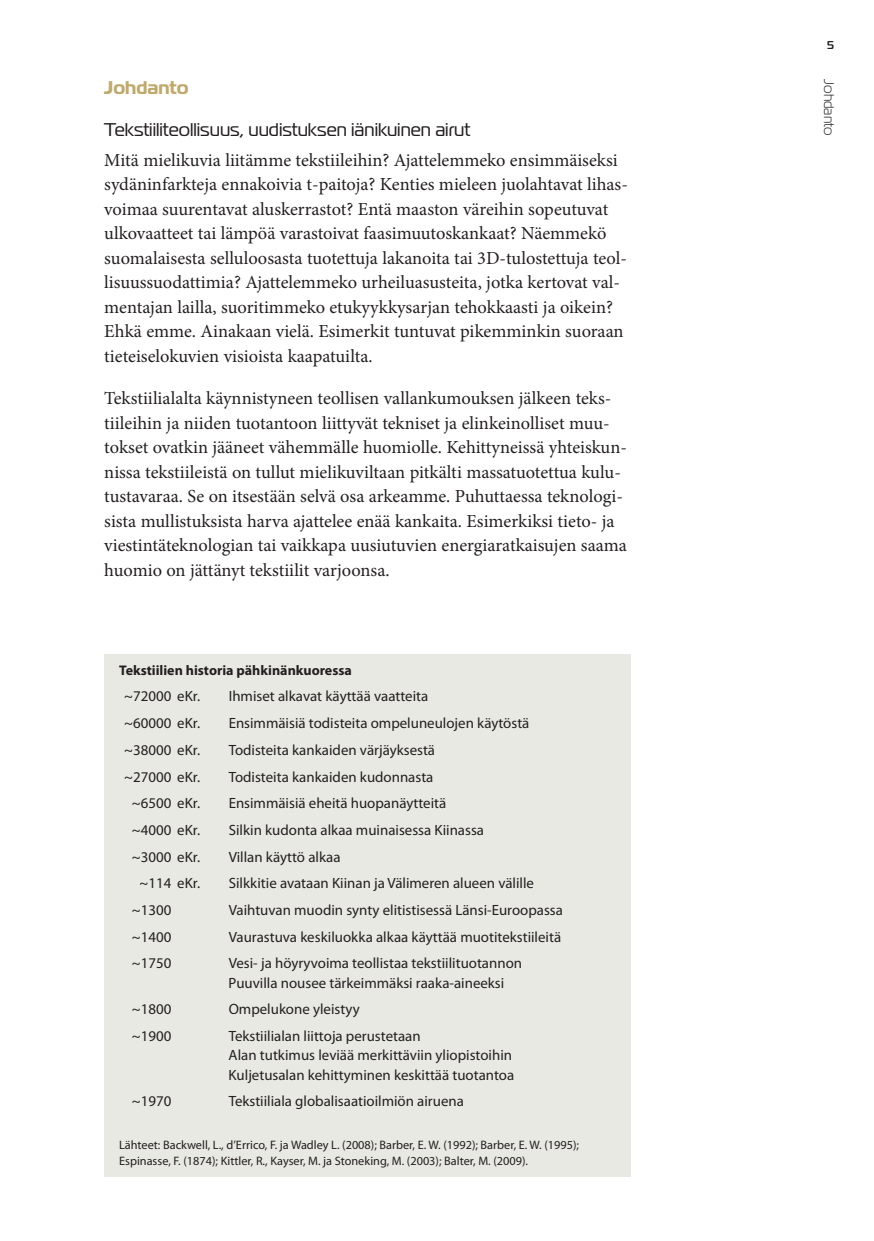
<style>
.page{position:relative;width:874px;height:1241px;background:#fff}
.page>*{position:absolute;margin:0;border:0;box-sizing:border-box;transform-origin:0 0}
.Leipis{font:18.38px/24.5px "Minion Pro";color:#231f20}
.Väliotsikko_2{font:18.38px "Magistral";color:#231f20}
.Väliotsikko_1{font:700 18.38px "Magistral";color:#c0a96b}
.Boxi__teksti{font:14.88px/19.2px "Myriad Pro";color:#231f20}
.Boxi__otsikko{font:700 14px "Myriad Pro";color:#231f20}
.t1{font:300 14px "Magistral";color:#231f20}
.Boxi__teksti-2{font:12.25px/15.8px "Myriad Pro";color:#231f20}
.Sivunumero{font:500 11.38px "Magistral";color:#231f20}
</style>
<div class="page">
<div style="left:104px;top:654px;width:526px;height:522px;background:#e9e9e3"></div>
<p class="Väliotsikko_1" style="left:104px;top:76px;width:86px">Johdanto</p>
<p class="Väliotsikko_2" style="left:104px;top:118px;width:367px">Tekstiiliteollisuus, uudistuksen iänikuinen airut</p>
<p class="Leipis" style="left:104px;top:148px;width:525px">Mitä mielikuvia liitämme tekstiileihin? Ajattelemmeko ensimmäiseksi sydäninfarkteja ennakoivia t-paitoja? Kenties mieleen juolahtavat lihas&shy;voimaa suurentavat aluskerrastot? Entä maaston väreihin sopeutuvat ulkovaatteet tai lämpöä varastoivat faasimuutoskankaat? Näemmekö suomalaisesta selluloosasta tuotettuja lakanoita tai 3D-tulostettuja teol&shy;lisuussuodattimia? Ajattelemmeko urheiluasusteita, jotka kertovat val&shy;mentajan lailla, suoritimmeko etukyykkysarjan tehokkaasti ja oikein?<br>Ehkä emme. Ainakaan vielä. Esimerkit tuntuvat pikemminkin suoraan tieteiselokuvien visioista kaapatuilta.</p>
<p class="Leipis" style="left:104px;top:386px;width:524px">Tekstiilialalta käynnistyneen teollisen vallankumouksen jälkeen teks&shy;tiileihin ja niiden tuotantoon liittyvät tekniset ja elinkeinolliset muu&shy;tokset ovatkin jääneet vähemmälle huomiolle. Kehittyneissä yhteiskun&shy;nissa tekstiileistä on tullut mielikuviltaan pitkälti massatuotettua kulu&shy;tustavaraa. Se on itsestään selvä osa arkeamme. Puhuttaessa teknologi&shy;sista mullistuksista harva ajattelee enää kankaita. Esimerkiksi tieto- ja viestintäteknologian tai vaikkapa uusiutuvien energiaratkaisujen saama huomio on jättänyt tekstiilit varjoonsa.</p>
<p class="Boxi__otsikko" style="left:119px;top:660px;width:234px">Tekstiilien historia pähkinänkuoressa</p>
<p class="Boxi__teksti" style="left:124px;top:686px;width:77px">~72000 eKr.</p>
<p class="Boxi__teksti" style="left:228px;top:686px;width:201px">Ihmiset alkavat käyttää vaatteita</p>
<p class="Boxi__teksti" style="left:124px;top:713px;width:77px">~60000 eKr.</p>
<p class="Boxi__teksti" style="left:228px;top:713px;width:302px">Ensimmäisiä todisteita ompeluneulojen käytöstä</p>
<p class="Boxi__teksti" style="left:124px;top:739px;width:77px">~38000 eKr.</p>
<p class="Boxi__teksti" style="left:228px;top:739px;width:208px">Todisteita kankaiden värjäyksestä</p>
<p class="Boxi__teksti" style="left:124px;top:766px;width:77px">~27000 eKr.</p>
<p class="Boxi__teksti" style="left:228px;top:766px;width:206px">Todisteita kankaiden kudonnasta</p>
<p class="Boxi__teksti" style="left:132px;top:793px;width:70px">~6500 eKr.</p>
<p class="Boxi__teksti" style="left:228px;top:793px;width:219px">Ensimmäisiä eheitä huopanäytteitä</p>
<p class="Boxi__teksti" style="left:132px;top:820px;width:70px">~4000 eKr.</p>
<p class="Boxi__teksti" style="left:228px;top:820px;width:257px">Silkin kudonta alkaa muinaisessa Kiinassa</p>
<p class="Boxi__teksti" style="left:132px;top:846px;width:70px">~3000 eKr.</p>
<p class="Boxi__teksti" style="left:228px;top:846px;width:113px">Villan käyttö alkaa</p>
<p class="Boxi__teksti" style="left:139px;top:873px;width:62px">~114 eKr.</p>
<p class="Boxi__teksti" style="left:228px;top:873px;width:307px">Silkkitie avataan Kiinan ja Välimeren alueen välille</p>
<p class="Boxi__teksti" style="left:132px;top:900px;width:41px">~1300</p>
<p class="Boxi__teksti" style="left:228px;top:900px;width:335px">Vaihtuvan muodin synty elitistisessä Länsi-Euroopassa</p>
<p class="Boxi__teksti" style="left:132px;top:926px;width:41px">~1400</p>
<p class="Boxi__teksti" style="left:228px;top:926px;width:334px">Vaurastuva keskiluokka alkaa käyttää muotitekstiileitä</p>
<p class="Boxi__teksti" style="left:132px;top:953px;width:41px">~1750</p>
<p class="Boxi__teksti" style="left:228px;top:953px;width:295px">Vesi- ja höyryvoima teollistaa tekstiilituotannon<br>Puuvilla nousee tärkeimmäksi raaka-aineeksi</p>
<p class="Boxi__teksti" style="left:132px;top:999px;width:41px">~1800</p>
<p class="Boxi__teksti" style="left:228px;top:999px;width:132px">Ompelukone yleistyy</p>
<p class="Boxi__teksti" style="left:132px;top:1026px;width:41px">~1900</p>
<p class="Boxi__teksti" style="left:228px;top:1026px;width:287px">Tekstiilialan liittoja perustetaan<br>Alan tutkimus leviää merkittäviin yliopistoihin<br>Kuljetusalan kehittyminen keskittää tuotantoa</p>
<p class="Boxi__teksti" style="left:132px;top:1091px;width:41px">~1970</p>
<p class="Boxi__teksti" style="left:228px;top:1091px;width:236px">Tekstiiliala globalisaatioilmiön airuena</p>
<p class="Boxi__teksti-2" style="left:119px;top:1136px;width:461px">Lähteet: Backwell, L., d’Errico, F. ja Wadley L. (2008); Barber, E. W. (1992); Barber, E. W. (1995);<br>Espinasse, F. (1874); Kittler, R., Kayser, M. ja Stoneking, M. (2003); Balter, M. (2009).</p>
<p class="Sivunumero" style="left:826px;top:38px;width:9px">5</p>
<p class="t1" style="left:837px;top:79px;width:57px;rotate:90deg">Johdanto</p>
</div>
